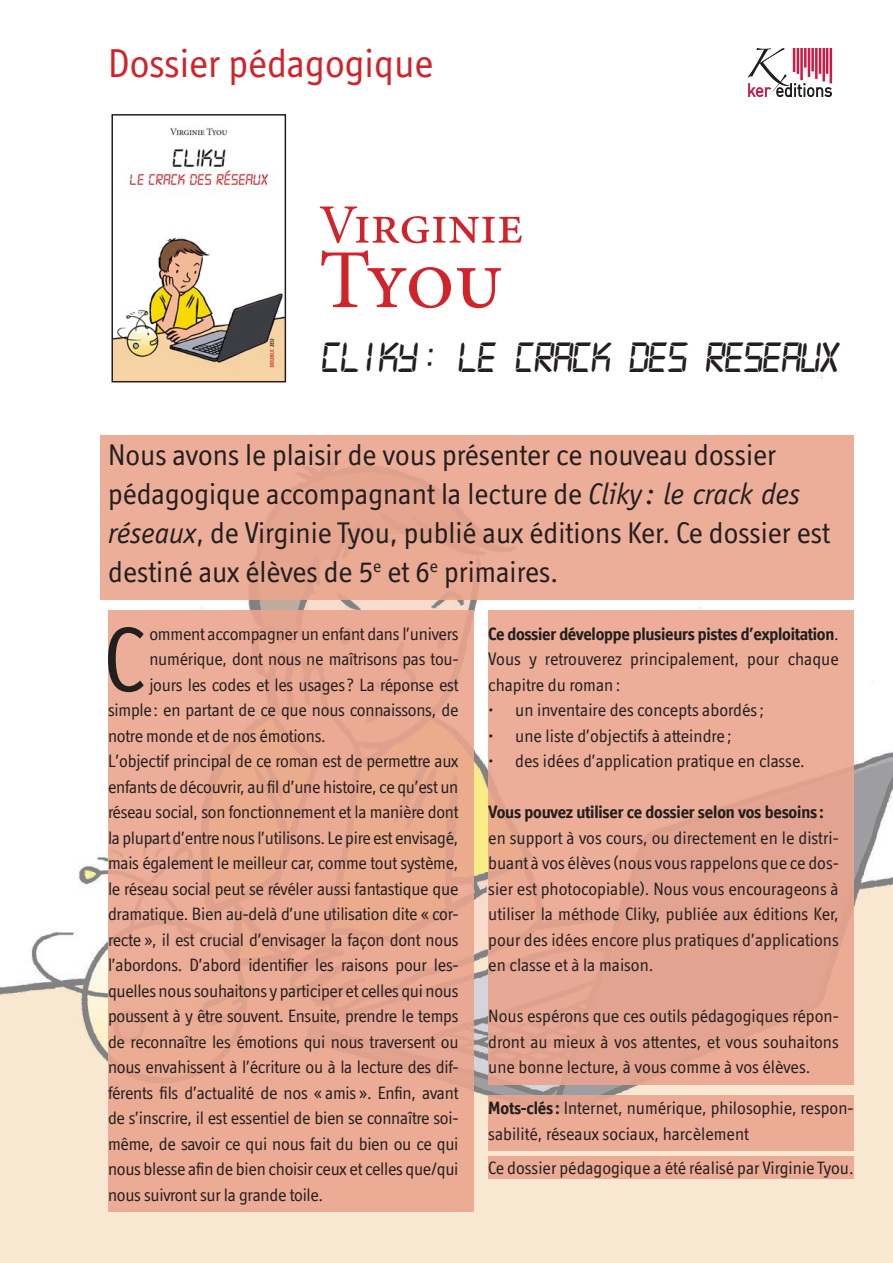
<style>
.page{position:relative;width:893px;height:1263px;background:#fff}
.page>*{position:absolute;margin:0;border:0;box-sizing:border-box;transform-origin:0 0}
.t1{font:91.35px "Officina Display ITC Std";color:#231f20}
.t2{font:84px "Minion Pro";color:#d1232a}
.t3{font:55.5px "Minion Pro";color:#d1232a}
.t4{font:italic 45px "Digital 7 Mono";letter-spacing:-.05em;color:#231f20}
.t5{font:40.5px "Officina Display ITC Std";color:#d1232a}
.t6{font:30px/39px "Officina Display ITC Std";color:#231f20}
.t7{font:18px/25.5px "Officina Display ITC Std";letter-spacing:-.005em;color:#231f20;text-align:justify}
.t8{font:700 18px "Officina Display ITC Std";letter-spacing:-.01em;color:#231f20}
.s1{font-family:"Officina Sans";font-style:italic}
.s2{font-weight:700}
</style>
<div class="page">
<img style="left:0;top:260px;width:893px;height:1003px">
<img style="left:114px;top:127px;width:169px;height:252px">
<div style="left:111px;top:114px;width:175px;height:268px;border:2px solid #231f20"></div>
<div style="left:101px;top:435px;width:753px;height:165px;background:#ecae99"></div>
<div style="left:108px;top:610px;width:365px;height:602px;background:#eaa58e"></div>
<div style="left:488px;top:610px;width:366px;height:475px;background:#ebab95"></div>
<svg style="left:748px;top:48px;width:84px;height:49px"></svg>
<hr style="left:793px;top:48px;width:2px;height:24px;background:#cc1c4a">
<div style="left:488px;top:1095px;width:366px;height:55px;background:#eaa58e"></div>
<div style="left:488px;top:1157px;width:366px;height:22px;background:#eaa58e"></div>
<p class="t5" style="left:108px;top:40px;width:327px">Dossier pédagogique</p>
<p class="t3" style="left:319px;top:188px;width:206px">Virginie</p>
<p class="t2" style="left:319px;top:224px;width:186px">Tyou</p>
<p class="t4" style="left:321px;top:337px;width:521px">CLIKY: LE CRACK DES RESEAUX</p>
<p class="t6" style="left:108px;top:435px;width:723px">Nous avons le plaisir de vous présenter ce nouveau dossier pédagogique accompagnant la lecture de <span class="s1">Cliky : le crack des réseaux</span>, de Virginie Tyou, publié aux éditions Ker. Ce dossier est destiné aux élèves de 5<sup>e</sup> et 6<sup>e</sup> primaires.</p>
<p class="t1" style="left:103px;top:607px;width:43px">C</p>
<p class="t7" style="left:149px;top:621px;width:311px">omment accompagner un enfant dans l’univers</p>
<p class="t7" style="left:488px;top:621px;width:352px"><span class="s2">Ce dossier développe plusieurs pistes d’exploitation</span>.<br>Vous y retrouverez principalement, pour chaque chapitre du roman:</p>
<p class="t7" style="left:488px;top:697px;width:277px">• un inventaire des concepts abordés;</p>
<p class="t7" style="left:488px;top:723px;width:245px">• une liste d’objectifs à atteindre ;</p>
<p class="t7" style="left:488px;top:748px;width:318px">• des idées d’application pratique en classe.</p>
<p class="t8" style="left:488px;top:802px;width:337px">Vous pouvez utiliser ce dossier selon vos besoins:</p>
<p class="t7" style="left:488px;top:825px;width:352px">en support à vos cours, ou directement en le distri&shy;buant à vos élèves (nous vous rappelons que ce dos&shy;sier est photocopiable). Nous vous encourageons à utiliser la méthode Cliky, publiée aux éditions Ker, pour des idées encore plus pratiques d’applications en classe et à la maison.</p>
<p class="t7" style="left:488px;top:1003px;width:352px">Nous espérons que ces outils pédagogiques répon&shy;dront au mieux à vos attentes, et vous souhaitons une bonne lecture, à vous comme à vos élèves.</p>
<p class="t7" style="left:488px;top:1095px;width:367px"><span class="s2">Mots-clés:</span> Internet, numérique, philosophie, respon&shy;sabilité, réseaux sociaux, harcèlement</p>
<p class="t7" style="left:488px;top:1154px;width:367px">Ce dossier pédagogique a été réalisé par Virginie Tyou.</p>
<p class="t7" style="left:149px;top:646px;width:311px">numérique, dont nous ne maîtrisons pas tou-</p>
<p class="t7" style="left:149px;top:672px;width:311px">jours les codes et les usages? La réponse est</p>
<p class="t7" style="left:108px;top:697px;width:352px">simple: en partant de ce que nous connaissons, de</p>
<p class="t7" style="left:108px;top:723px;width:219px">notre monde et de nos émotions.</p>
<p class="t7" style="left:108px;top:748px;width:352px">L’objectif principal de ce roman est de permettre aux enfants de découvrir, au fil d’une histoire, ce qu’est un réseau social, son fonctionnement et la manière dont la plupart d’entre nous l’utilisons. Le pire est envisagé, mais également le meilleur car, comme tout système, le réseau social peut se révéler aussi fantastique que dramatique. Bien au-delà d’une utilisation dite « cor&shy;recte », il est crucial d’envisager la façon dont nous l’abordons. D’abord identifier les raisons pour les&shy;quelles nous souhaitons y participer et celles qui nous poussent à y être souvent. Ensuite, prendre le temps de reconnaître les émotions qui nous traversent ou nous envahissent à l’écriture ou à la lecture des dif&shy;férents fils d’actualité de nos « amis ». Enfin, avant de s’inscrire, il est essentiel de bien se connaître soi&shy;même, de savoir ce qui nous fait du bien ou ce qui nous blesse afin de bien choisir ceux et celles que/qui nous suivront sur la grande toile.</p>
</div>
